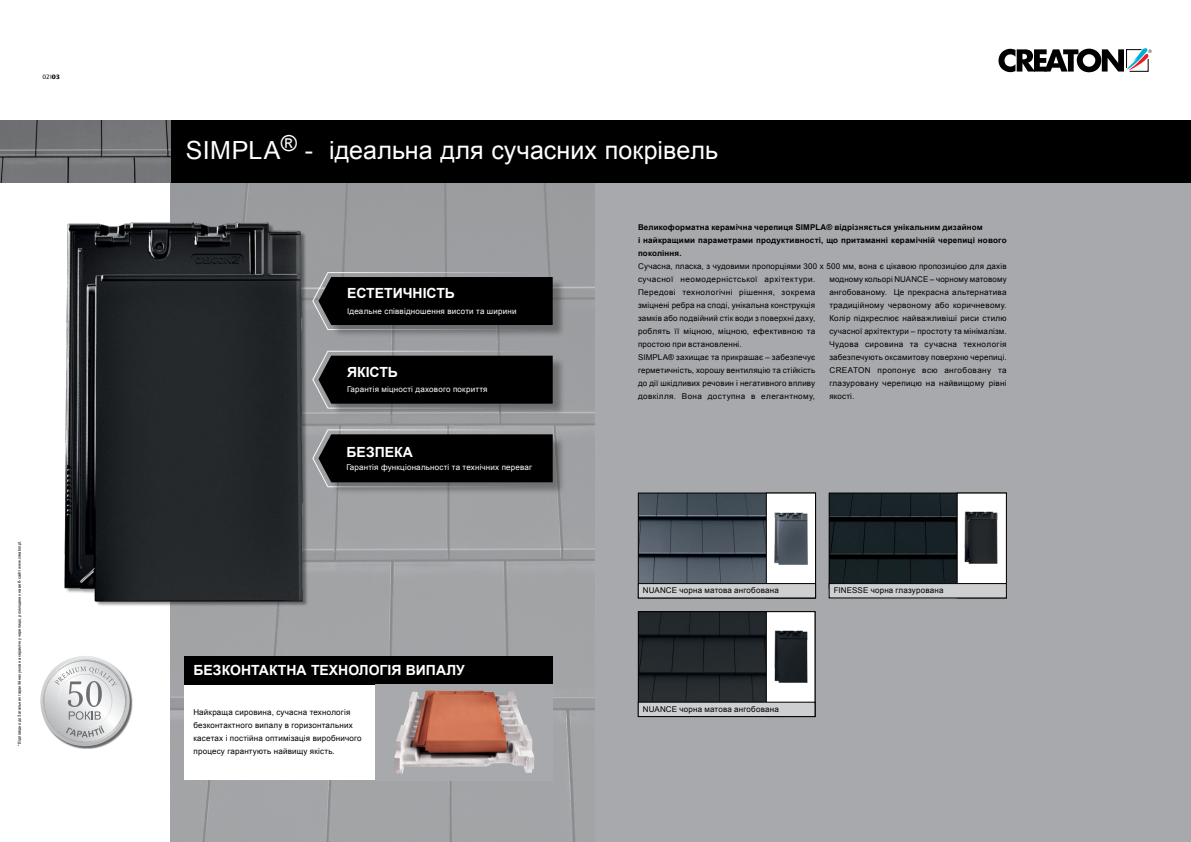
<style>
.page{position:relative;width:1191px;height:842px;background:#fff}
.page>*{position:absolute;margin:0;border:0;box-sizing:border-box;transform-origin:0 0}
.t1{font:25px "Arial";letter-spacing:.005em;color:#fff}
.t2{font:700 14px "Arial";color:#fff}
.t3{font:8px/13px "Arial";letter-spacing:.025em;color:#000}
.t4{font:700 8px/13px "Arial";letter-spacing:.015em;color:#000}
.t5{font:8px "Arial";letter-spacing:.025em;color:#fff}
.t6{font:6px "Lucida Sans CE";color:#000}
.t7{font:4px "Arial";letter-spacing:.01em;color:#000}
.s1{font-weight:700}
</style>
<div class="page">
<img style="left:170px;top:183px;width:425px;height:659px">
<div style="left:595px;top:183px;width:596px;height:659px;background:#a7a9ac"></div>
<div style="left:170px;top:120px;width:1021px;height:63px;background:#000"></div>
<img style="left:64px;top:207px;width:248px;height:409px">
<div style="left:320px;top:435px;width:245px;height:60px;background:#000;opacity:.3"></div>
<svg style="left:312px;top:429px;width:283px;height:59px;background:#343435"></svg>
<div style="left:320px;top:278px;width:245px;height:60px;background:#000;opacity:.3"></div>
<svg style="left:312px;top:272px;width:283px;height:58px;background:#313132"></svg>
<div style="left:320px;top:357px;width:245px;height:59px;background:#000;opacity:.3"></div>
<svg style="left:312px;top:350px;width:283px;height:59px;background:#333434"></svg>
<div style="left:41px;top:657px;width:92px;height:92px;background:#000;opacity:.6"></div>
<img style="left:40px;top:656px;width:90px;height:90px">
<svg style="left:43px;top:659px;width:84px;height:84px"></svg>
<img style="left:0;top:120px;width:170px;height:63px">
<div style="left:185px;top:656px;width:368px;height:124px;background:#fff"></div>
<div style="left:184px;top:656px;width:369px;height:28px;background:#000"></div>
<div style="left:376px;top:684px;width:177px;height:96px;background:#a7a9ac"></div>
<img style="left:394px;top:690px;width:140px;height:84px">
<svg style="left:998px;top:48px;width:153px;height:24px"></svg>
<img style="left:831px;top:495px;width:126px;height:88px">
<div style="left:829px;top:493px;width:177px;height:96px;border:1px solid #000"></div>
<div style="left:957px;top:493px;width:49px;height:105px;background:#fff"></div>
<div style="left:829px;top:584px;width:177px;height:14px;background:#cdcfd0"></div>
<div style="left:829px;top:583px;width:177px;height:15px;border:1px solid #000"></div>
<img style="left:958px;top:506px;width:40px;height:63px">
<img style="left:640px;top:495px;width:126px;height:88px">
<div style="left:638px;top:493px;width:178px;height:105px;border:1px solid #000"></div>
<div style="left:766px;top:493px;width:50px;height:105px;background:#fff;border:1px solid #000"></div>
<div style="left:638px;top:584px;width:177px;height:14px;background:#cdcfd0"></div>
<div style="left:638px;top:583px;width:177px;height:15px;border:1px solid #000"></div>
<img style="left:774px;top:512px;width:34px;height:53px">
<img style="left:640px;top:613px;width:126px;height:89px">
<div style="left:638px;top:611px;width:177px;height:106px;border:1px solid #000"></div>
<div style="left:766px;top:611px;width:49px;height:106px;background:#fff;border:1px solid #000"></div>
<div style="left:638px;top:702px;width:177px;height:14px;background:#cdcfd0"></div>
<div style="left:638px;top:702px;width:177px;height:15px;border:1px solid #000"></div>
<img style="left:774px;top:630px;width:34px;height:53px">
<p class="t6" style="left:43px;top:74px;width:19px">02I<span class="s1">03</span></p>
<p class="t7" style="left:17px;top:746px;width:207px;rotate:-90deg">* Відповідно до Загальних гарантійних умов на керамічну черепицю, розміщених на веб-сайті www.creaton.pl.</p>
<h1 class="t1" style="left:186px;top:133px;width:534px">SIMPLA<sup>®</sup> - ідеальна для сучасних покрівель</h1>
<h2 class="t2" style="left:347px;top:284px;width:109px">ЕСТЕТИЧНІСТЬ</h2>
<p class="t5" style="left:347px;top:306px;width:171px">Ідеальне співвідношення висоти та ширини</p>
<h2 class="t2" style="left:347px;top:363px;width:52px">ЯКІСТЬ</h2>
<p class="t5" style="left:347px;top:384px;width:142px">Гарантія міцності дахового покриття</p>
<h2 class="t2" style="left:346px;top:442px;width:68px">БЕЗПЕКА</h2>
<p class="t5" style="left:346px;top:462px;width:187px">Гарантія функціональності та технічних переваг</p>
<h2 class="t2" style="left:193px;top:661px;width:273px">БЕЗКОНТАКТНА ТЕХНОЛОГІЯ ВИПАЛУ</h2>
<p class="t3" style="left:193px;top:706px;width:170px">Найкраща сировина, сучасна технологія безконтактного випалу в горизонтальних касетах і постійна оптимізація виробничого процесу гарантують найвищу якість.</p>
<p class="t4" style="left:638px;top:221px;width:370px">Великоформатна керамічна черепиця SIMPLA® відрізняється унікальним дизайном<br>і найкращими параметрами продуктивності, що притаманні керамічній черепиці нового покоління.</p>
<p class="t3" style="left:829px;top:260px;width:179px;text-align:justify;text-indent:-191px">Сучасна, пласка, з чудовими пропорціями 300 х 500 мм, вона є цікавою пропозицією для дахів модному кольорі NUANCE – чорному матовому ангобованому. Це прекрасна альтернатива традиційному червоному або коричневому.<br>Колір підкреслює найважливіші риси стилю сучасної архітектури – простоту та мінімалізм.<br>Чудова сировина та сучасна технологія забезпечують оксамитову поверхню черепиці.<br>CREATON пропонує всю ангобовану та глазуровану черепицю на найвищому рівні якості.</p>
<p class="t3" style="left:638px;top:273px;width:179px">сучасної неомодерністської архітектури.<br>Передові технологічні рішення, зокрема зміцнені ребра на споді, унікальна конструкція замків або подвійний стік води з поверхні даху, роблять її міцною, міцною, ефективною та простою при встановленні.<br>SIMPLA® захищає та прикрашає – забезпечує герметичність, хорошу вентиляцію та стійкість до дії шкідливих речовин і негативного впливу довкілля. Вона доступна в елегантному,</p>
<p class="t3" style="left:643px;top:584px;width:138px">NUANCE чорна матова ангобована</p>
<p class="t3" style="left:833px;top:584px;width:111px">FINESSE чорна глазурована</p>
<p class="t3" style="left:643px;top:703px;width:138px">NUANCE чорна матова ангобована</p>
</div>
